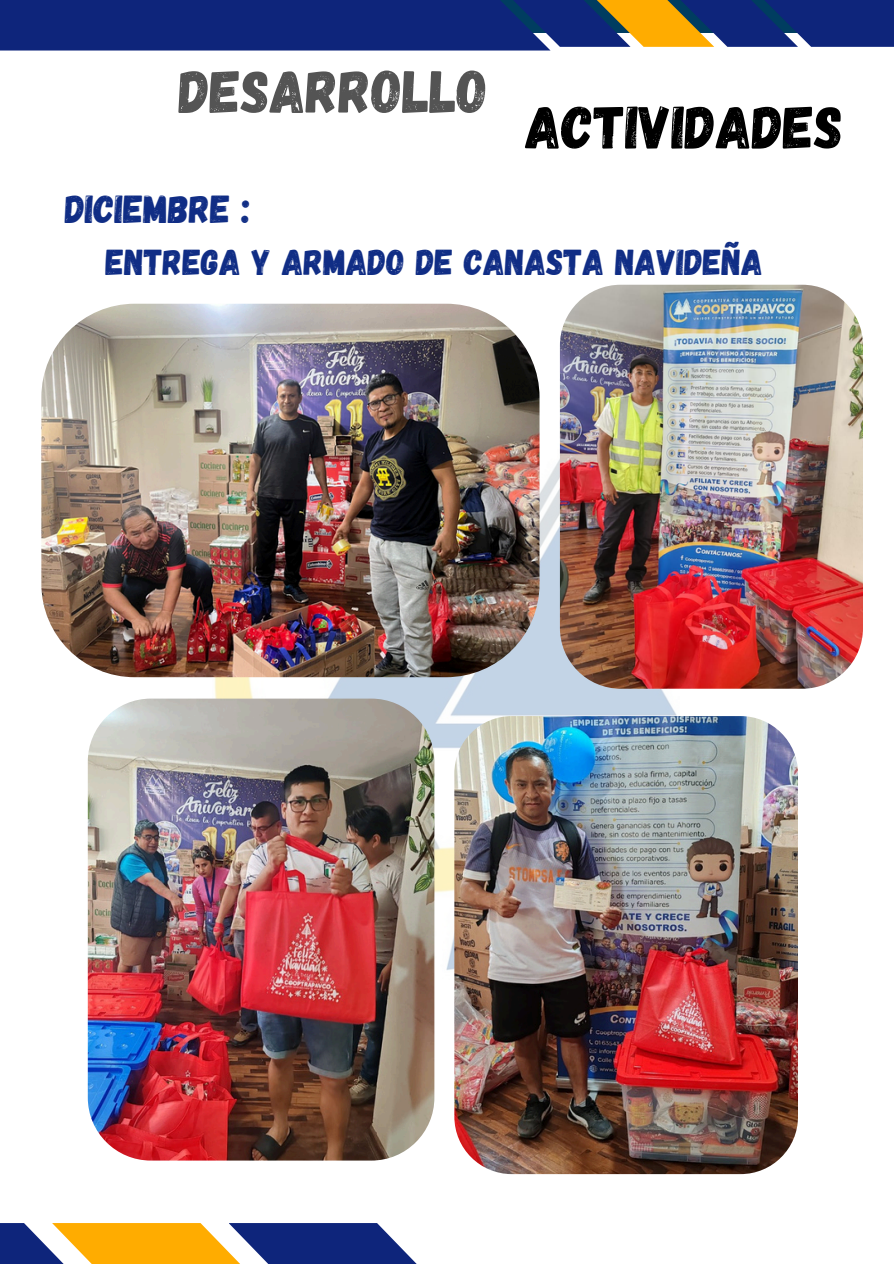
<style>
.page{position:relative;width:894px;height:1264px;background:#fff}
.page>*{position:absolute;margin:0;border:0;box-sizing:border-box;transform-origin:0 0}
.t1{font:60px "Gagalin";color:#000}
.t2{font:60px "Gagalin";color:#545454}
.t3{font:39px "Gagalin";color:#102d85}
.t4{font:36px "Gagalin";color:#102d85}
</style>
<div class="page">
<img style="left:129px;top:382px;width:611px;height:612px">
<div style="left:740px;top:0;width:153px;height:47px;background:#0e257b"></div>
<svg style="left:714px;top:0;width:83px;height:47px"></svg>
<div style="left:489px;top:0;width:141px;height:47px;background:#0e257b"></div>
<svg style="left:573px;top:0;width:141px;height:47px"></svg>
<div style="left:0;top:0;width:550px;height:51px;background:#0e257b"></div>
<svg style="left:0;top:1223px;width:52px;height:40px;fill:#0e257b"></svg>
<svg style="left:52px;top:1223px;width:176px;height:40px;fill:#ffac00"></svg>
<svg style="left:228px;top:1223px;width:188px;height:40px;fill:#0e257b"></svg>
<img style="left:41px;top:304px;width:498px;height:373px;border-radius:93px">
<img style="left:454px;top:716px;width:343px;height:458px;border-radius:57px">
<img style="left:88px;top:698px;width:346px;height:462px;border-radius:63px">
<img style="left:559px;top:285px;width:303px;height:403px;border-radius:61px">
<h1 class="t2" style="left:179px;top:53px;width:310px">DESARROLLO</h1>
<p class="t3" style="left:65px;top:184px;width:187px">DICIEMBRE :</p>
<h1 class="t1" style="left:525px;top:88px;width:319px">ACTIVIDADES</h1>
<p class="t4" style="left:106px;top:238px;width:658px">ENTREGA Y ARMADO DE CANASTA NAVIDEÑA</p>
</div>
